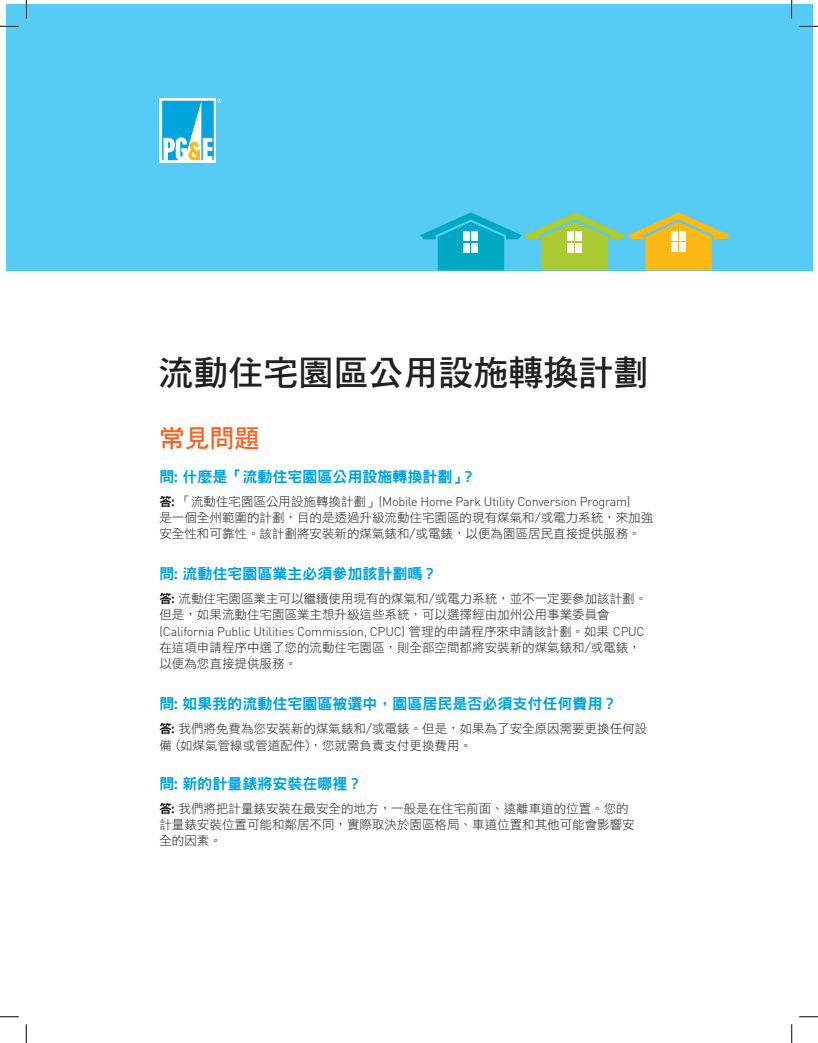
<style>
.page{position:relative;width:818px;height:1043px;background:#fff}
.page>*{position:absolute;margin:0;border:0;box-sizing:border-box;transform-origin:0 0}
.t1{font:35px "DF Hei HK W7";color:#231f20}
.t2{font:25px "DF Hei HK W7";color:#f36421}
.t3{font:15px "DF Hei HK W9";color:#00a4de}
.t4{font:12.5px/16.2px "DF Hei HK W3";color:#231f20}
.t5{font:300 12.5px "DIN Pro";letter-spacing:-.015em;color:#231f20}
.s1{font-family:"DF Hei HK W9";font-weight:400}
.s2{font-family:"DF Hei HK W3";font-weight:400}
.s3{font-family:"DF Hei HK W9"}
</style>
<div class="page">
<div style="left:6px;top:4px;width:806px;height:266px;background:#56cbf5"></div>
<svg style="left:420px;top:212px;width:309px;height:58px"></svg>
<div style="left:160px;top:98px;width:56px;height:65px;background:#fff"></div>
<svg style="left:162px;top:98px;width:59px;height:62px"></svg>
<svg style="left:0;top:25px;width:19px;height:2px"></svg>
<svg style="left:799px;top:25px;width:19px;height:2px"></svg>
<svg style="left:0;top:1016px;width:19px;height:1px"></svg>
<svg style="left:799px;top:1016px;width:19px;height:1px"></svg>
<svg style="left:25px;top:0;width:2px;height:19px"></svg>
<svg style="left:25px;top:1024px;width:2px;height:18px"></svg>
<svg style="left:791px;top:0;width:1px;height:19px"></svg>
<svg style="left:791px;top:1024px;width:1px;height:18px"></svg>
<h1 class="t1" style="left:158px;top:354px;width:491px">流動住宅園區公用設施轉換計劃</h1>
<h2 class="t2" style="left:159px;top:424px;width:101px">常見問題</h2>
<p class="t3" style="left:159px;top:468px;width:318px">問: 什麼是「流動住宅園區公用設施轉換計劃」？</p>
<p class="t5" style="left:159px;top:491px;width:472px"><span class="s1">答:</span> <span class="s2">「流動住宅園區公用設施轉換計劃」</span>(Mobile Home Park Utility Conversion Program)</p>
<p class="t4" style="left:159px;top:509px;width:495px">是一個全州範圍的計劃，目的是透過升級流動住宅園區的現有煤氣和/或電力系統，來加強安全性和可靠性。該計劃將安裝新的煤氣錶和/或電錶，以便為園區居民直接提供服務。</p>
<p class="t3" style="left:159px;top:566px;width:279px">問: 流動住宅園區業主必須參加該計劃嗎？</p>
<p class="t4" style="left:159px;top:590px;width:489px"><span class="s3">答:</span> 流動住宅園區業主可以繼續使用現有的煤氣和/或電力系統，並不一定要參加該計劃。但是，如果流動住宅園區業主想升級這些系統，可以選擇經由加州公用事業委員會</p>
<p class="t5" style="left:159px;top:621px;width:486px">(California Public Utilities Commission, CPUC) <span class="s2">管理的申請程序來申請該計劃。如果</span> CPUC</p>
<p class="t4" style="left:159px;top:639px;width:482px">在這項申請程序中選了您的流動住宅園區，則全部空間都將安裝新的煤氣錶和/或電錶，以便為您直接提供服務。</p>
<p class="t3" style="left:159px;top:696px;width:459px">問: 如果我的流動住宅園區被選中，園區居民是否必須支付任何費用？</p>
<p class="t4" style="left:159px;top:720px;width:489px"><span class="s3">答:</span> 我們將免費為您安裝新的煤氣錶和/或電錶。但是，如果為了安全原因需要更換任何設備 (如煤氣管線或管道配件)，您就需負責支付更換費用。</p>
<p class="t3" style="left:159px;top:775px;width:204px">問: 新的計量錶將安裝在哪裡？</p>
<p class="t4" style="left:159px;top:799px;width:476px"><span class="s3">答:</span> 我們將把計量錶安裝在最安全的地方，一般是在住宅前面、遠離車道的位置。您的計量錶安裝位置可能和鄰居不同，實際取決於園區格局、車道位置和其他可能會影響安全的因素。</p>
</div>
